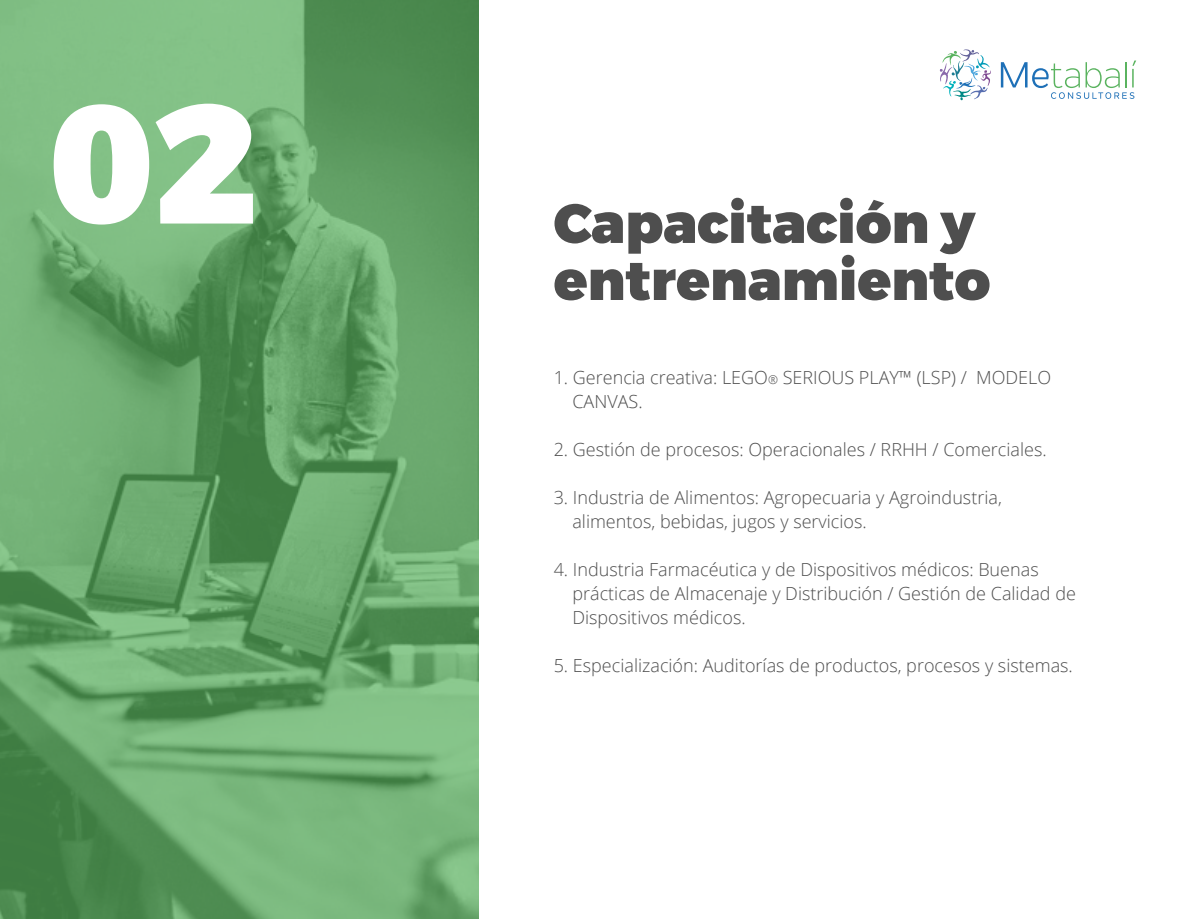
<style>
.page{position:relative;width:1187px;height:919px;background:#fff}
.page>*{position:absolute;margin:0;border:0;box-sizing:border-box;transform-origin:0 0}
.t1{font:900 168.3px "Montserrat";color:#fff}
.t2{font:900 55.35px/57px "Montserrat";color:#4e4e4e}
.t3{font:300 18px/24px "Open Sans";color:#4e4e4e}
.s1{font-size:12px}
</style>
<div class="page">
<svg style="left:939px;top:49px;width:52px;height:51px"></svg>
<svg style="left:1000px;top:60px;width:136px;height:39px"></svg>
<svg style="left:0;top:0;width:478px;height:918px;background:#69a76c"></svg>
<h1 class="t1" style="left:49px;top:58px;width:209px">02</h1>
<h2 class="t2" style="left:553px;top:197px;width:438px">Capacitación y entrenamiento</h2>
<p class="t3" style="left:572px;top:365px;width:480px;text-indent:-19px">1. Gerencia creativa: LEGO<span class="s1">®</span> SERIOUS PLAY™ (LSP) / MODELO<br>CANVAS.</p>
<p class="t3" style="left:553px;top:437px;width:494px">2. Gestión de procesos: Operacionales / RRHH / Comerciales.</p>
<p class="t3" style="left:572px;top:485px;width:431px;text-indent:-19px">3. Industria de Alimentos: Agropecuaria y Agroindustria, alimentos, bebidas, jugos y servicios.</p>
<p class="t3" style="left:572px;top:557px;width:505px;text-indent:-19px">4. Industria Farmacéutica y de Dispositivos médicos: Buenas prácticas de Almacenaje y Distribución / Gestión de Calidad de<br>Dispositivos médicos.</p>
<p class="t3" style="left:553px;top:653px;width:520px">5. Especialización: Auditorías de productos, procesos y sistemas.</p>
</div>
